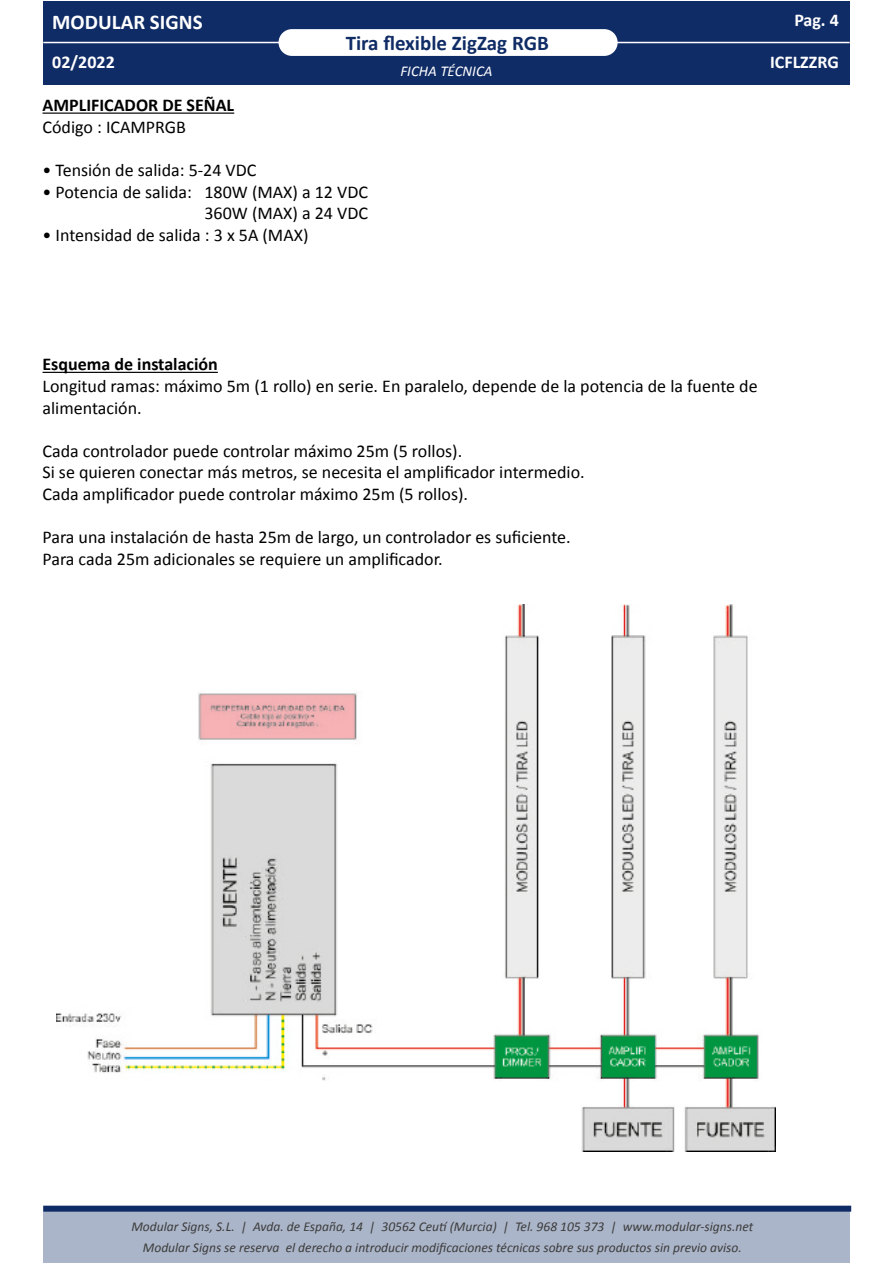
<style>
.page{position:relative;width:893px;height:1263px;background:#fff}
.page>*{position:absolute;margin:0;border:0;box-sizing:border-box;transform-origin:0 0}
.t1{font:700 21px "Calibri";color:#102c66}
.t2{font:700 21px "Calibri";color:#fff}
.t3{font:18px/21.6px "Calibri";color:#000}
.t4{font:700 18px "Calibri";color:#000}
.t5{font:700 18px "Calibri";color:#fff}
.t6{font:italic 15px "Calibri";color:#fff}
.t7{font:italic 13.5px/21.6px "Calibri";color:#3c3c3b;text-align:center}
</style>
<div class="page">
<div style="left:43px;top:1px;width:807px;height:83px;background:#102c66"></div>
<hr style="left:43px;top:42px;width:807px;height:1px;background:#fff">
<div style="left:279px;top:29px;width:339px;height:27px;background:#fff;border-radius:13px"></div>
<div style="left:43px;top:1206px;width:807px;height:56px;background:#abb5c9"></div>
<div style="left:43px;top:1206px;width:808px;height:6px;background:#102c66"></div>
<hr style="left:43px;top:113px;width:191px;height:1px;background:#000">
<hr style="left:43px;top:372px;width:175px;height:1px;background:#000">
<img style="left:57px;top:605px;width:718px;height:546px">
<p class="t2" style="left:52px;top:7px;width:152px">MODULAR SIGNS</p>
<p class="t5" style="left:52px;top:49px;width:64px">02/2022</p>
<p class="t1" style="left:346px;top:29px;width:205px">Tira flexible ZigZag RGB</p>
<p class="t6" style="left:400px;top:61px;width:94px">FICHA TÉCNICA</p>
<p class="t4" style="left:43px;top:92px;width:193px">AMPLIFICADOR DE SEÑAL</p>
<p class="t3" style="left:43px;top:115px;width:145px">Código : ICAMPRGB</p>
<p class="t3" style="left:43px;top:158px;width:215px">• Tensión de salida: 5-24 VDC</p>
<p class="t3" style="left:43px;top:180px;width:327px;text-align:right">• Potencia de salida: 180W (MAX) a 12 VDC<br>360W (MAX) a 24 VDC</p>
<p class="t3" style="left:43px;top:223px;width:268px">• Intensidad de salida : 3 x 5A (MAX)</p>
<p class="t5" style="left:794px;top:8px;width:46px">Pag. 4</p>
<p class="t5" style="left:770px;top:49px;width:70px">ICFLZZRG</p>
<p class="t4" style="left:43px;top:352px;width:177px">Esquema de instalación</p>
<p class="t3" style="left:43px;top:374px;width:717px">Longitud ramas: máximo 5m (1 rollo) en serie. En paralelo, depende de la potencia de la fuente de alimentación.</p>
<p class="t3" style="left:43px;top:439px;width:544px">Cada controlador puede controlar máximo 25m (5 rollos).<br>Si se quieren conectar más metros, se necesita el amplificador intermedio.<br>Cada amplificador puede controlar máximo 25m (5 rollos).</p>
<p class="t3" style="left:43px;top:525px;width:530px">Para una instalación de hasta 25m de largo, un controlador es suficiente.<br>Para cada 25m adicionales se requiere un amplificador.</p>
<p class="t7" style="left:131px;top:1215px;width:623px">Modular Signs, S.L. | Avda. de España, 14 | 30562 Ceutí (Murcia) | Tel. 968 105 373 | www.modular-signs.net<br>Modular Signs se reserva el derecho a introducir modificaciones técnicas sobre sus productos sin previo aviso.</p>
</div>
